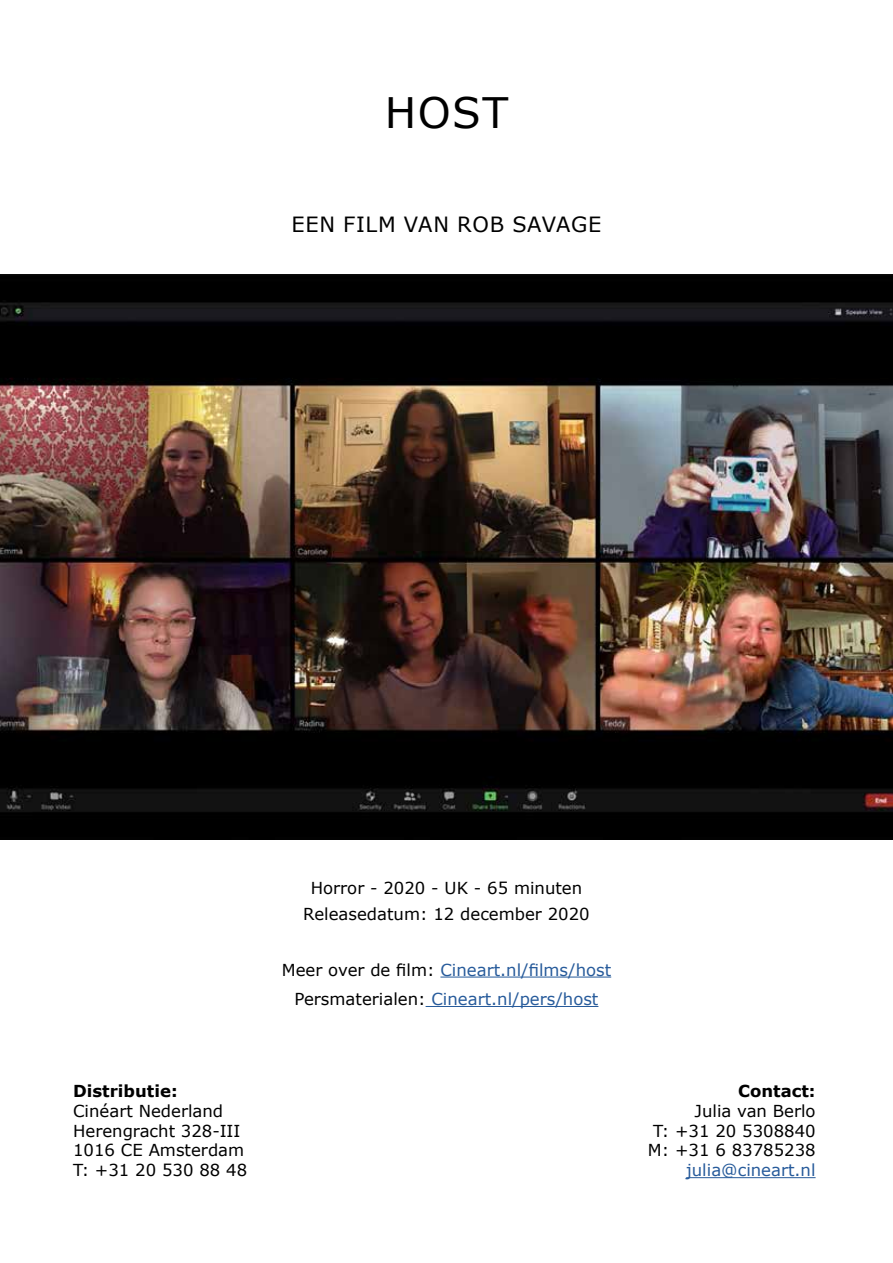
<style>
.page{position:relative;width:893px;height:1263px;background:#fff}
.page>*{position:absolute;margin:0;border:0;box-sizing:border-box;transform-origin:0 0}
.t1{font:42px "Verdana";color:#000}
.t2{font:21px "Verdana";letter-spacing:.035em;color:#000}
.t3{font:16.5px/19.8px "Verdana";color:#000}
.t4{font:16.5px/29.4px "Verdana";color:#275b9b;text-align:center}
.t5{font:700 16.5px "Verdana";color:#000}
.s1{color:#000}
</style>
<div class="page">
<hr style="left:686px;top:1177px;width:130px;height:1px;background:#275b9b">
<hr style="left:440px;top:976px;width:171px;height:1px;background:#275b9b">
<hr style="left:426px;top:1006px;width:172px;height:1px;background:#275b9b">
<img style="left:0;top:274px;width:893px;height:565px">
<h1 class="t1" style="left:385px;top:84px;width:125px">HOST</h1>
<p class="t2" style="left:291px;top:210px;width:312px">EEN FILM VAN ROB SAVAGE</p>
<p class="t5" style="left:73px;top:1079px;width:106px">Distributie:</p>
<p class="t3" style="left:73px;top:1101px;width:176px">Cinéart Nederland<br>Herengracht 328-III<br>1016 CE Amsterdam<br>T: +31 20 530 88 48</p>
<p class="t3" style="left:311px;top:878px;width:273px">Horror - 2020 - UK - 65 minuten</p>
<p class="t3" style="left:303px;top:904px;width:288px">Releasedatum: 12 december 2020</p>
<p class="t4" style="left:282px;top:955px;width:331px"><span class="s1">Meer over de film:</span> Cineart.nl/films/host<br><span class="s1">Persmaterialen:</span> Cineart.nl/pers/host</p>
<p class="t5" style="left:738px;top:1079px;width:79px">Contact:</p>
<p class="t3" style="left:648px;top:1101px;width:169px;text-align:right">Julia van Berlo<br>T: +31 20 5308840<br>M: +31 6 83785238</p>
<p class="t4" style="left:686px;top:1155px;width:131px">julia@cineart.nl</p>
</div>
